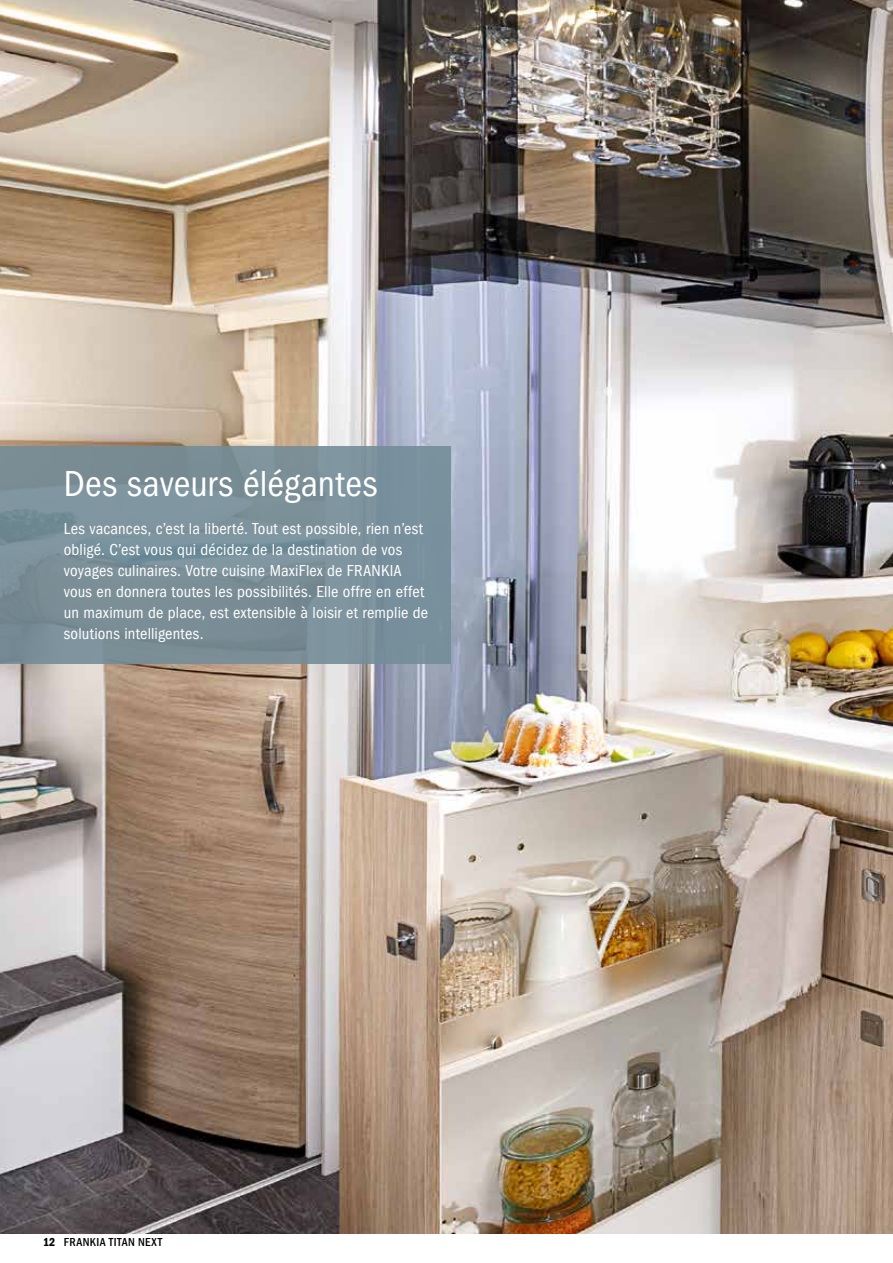
<style>
.page{position:relative;width:893px;height:1263px;background:#fff}
.page>*{position:absolute;margin:0;border:0;box-sizing:border-box;transform-origin:0 0}
.t1{font:condensed 37.5px "Franklin Gothic";letter-spacing:.005em;color:#fff}
.t2{font:condensed 16.5px/21px "Franklin Gothic";letter-spacing:.01em;color:#fff}
.t3{font:500 condensed 12px "Franklin Gothic";letter-spacing:.04em;color:#000}
.s1{font-weight:600}
</style>
<div class="page">
<img style="left:0;top:0;width:893px;height:1233px">
<div style="left:0;top:446px;width:451px;height:218px;background:#748d99"></div>
<h1 class="t1" style="left:64px;top:462px;width:315px">Des saveurs élégantes</h1>
<p class="t2" style="left:64px;top:518px;width:366px">Les vacances, c’est la liberté. Tout est possible, rien n’est obligé. C’est vous qui décidez de la destination de vos voyages culinaires. Votre cuisine MaxiFlex de FRANKIA vous en donnera toutes les possibilités. Elle offre en effet un maximum de place, est extensible à loisir et remplie de solutions intelligentes.</p>
<p class="t3" style="left:43px;top:1236px;width:121px"><span class="s1">12</span> FRANKIA TITAN NEXT</p>
</div>
